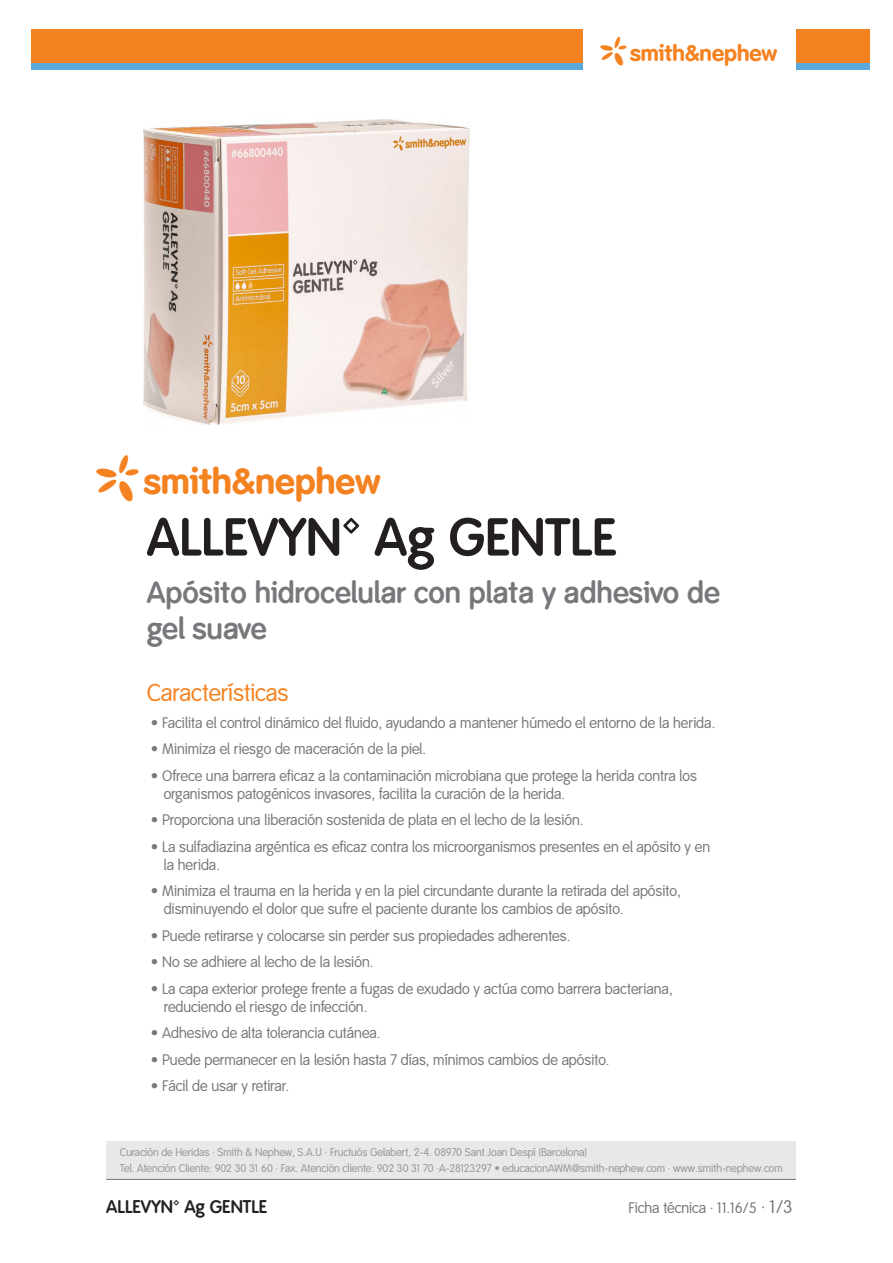
<style>
.page{position:relative;width:893px;height:1263px;background:#fff}
.page>*{position:absolute;margin:0;border:0;box-sizing:border-box;transform-origin:0 0}
.t1{font:700 52.5px "Smith&Nephew";color:#231f20}
.t2{font:36px "Smith&Nephew Logo";color:#f58220}
.t3{font:700 30px/36px "Smith&Nephew";color:#76787b}
.t4{font:24px "Smith&Nephew";color:#f58220}
.t5{font:22.35px "Smith&Nephew Logo";color:#f58220}
.t6{font:700 18px "Smith&Nephew";color:#231f20}
.t7{font:15px/18px "Smith&Nephew";color:#76787b}
.t8{font:10.95px/16.5px "Smith&Nephew";color:#939598}
.s1{font-size:18px}
</style>
<div class="page">
<div style="left:107px;top:1141px;width:689px;height:39px;background:#e7e8e9"></div>
<hr style="left:106px;top:1179px;width:690px;height:1px;background:#76787b">
<div style="left:796px;top:36px;width:74px;height:33px;background:#5ba8dc"></div>
<div style="left:796px;top:29px;width:74px;height:34px;background:#f58220"></div>
<div style="left:31px;top:36px;width:552px;height:33px;background:#5ba8dc"></div>
<div style="left:31px;top:29px;width:552px;height:34px;background:#f58220"></div>
<img style="left:144px;top:119px;width:325px;height:305px">
<h3 class="t5" style="left:601px;top:37px;width:178px">*smith&amp;nephew</h3>
<p class="t2" style="left:96px;top:455px;width:285px">*smith&amp;nephew</p>
<p class="t1" style="left:147px;top:507px;width:471px">ALLEVYN™ Ag GENTLE</p>
<p class="t3" style="left:147px;top:575px;width:575px">Apósito hidrocelular con plata y adhesivo de gel suave</p>
<p class="t4" style="left:147px;top:679px;width:143px">Características</p>
<p class="t7" style="left:151px;top:714px;width:566px">• Facilita el control dinámico del fluido, ayudando a mantener húmedo el entorno de la herida.</p>
<p class="t7" style="left:151px;top:741px;width:277px">• Minimiza el riesgo de maceración de la piel.</p>
<p class="t7" style="left:164px;top:767px;width:535px;text-indent:-13px">• Ofrece una barrera eficaz a la contaminación microbiana que protege la herida contra los organismos patogénicos invasores, facilita la curación de la herida.</p>
<p class="t7" style="left:151px;top:812px;width:434px">• Proporciona una liberación sostenida de plata en el lecho de la lesión.</p>
<p class="t7" style="left:164px;top:838px;width:548px;text-indent:-13px">• La sulfadiazina argéntica es eficaz contra los microorganismos presentes en el apósito y en la herida.</p>
<p class="t7" style="left:164px;top:883px;width:518px;text-indent:-13px">• Minimiza el trauma en la herida y en la piel circundante durante la retirada del apósito, disminuyendo el dolor que sufre el paciente durante los cambios de apósito.</p>
<p class="t7" style="left:151px;top:927px;width:421px">• Puede retirarse y colocarse sin perder sus propiedades adherentes.</p>
<p class="t7" style="left:151px;top:954px;width:224px">• No se adhiere al lecho de la lesión.</p>
<p class="t7" style="left:164px;top:980px;width:510px;text-indent:-13px">• La capa exterior protege frente a fugas de exudado y actúa como barrera bacteriana, reduciendo el riesgo de infección.</p>
<p class="t7" style="left:151px;top:1025px;width:231px">• Adhesivo de alta tolerancia cutánea.</p>
<p class="t7" style="left:151px;top:1051px;width:460px">• Puede permanecer en la lesión hasta 7 días, mínimos cambios de apósito.</p>
<p class="t7" style="left:151px;top:1078px;width:140px">• Fácil de usar y retirar.</p>
<p class="t8" style="left:120px;top:1144px;width:664px">Curación de Heridas · Smith &amp; Nephew, S.A.U · Fructuós Gelabert, 2-4. 08970 Sant Joan Despí (Barcelona)<br>Tel. Atención Cliente: 902 30 31 60 · Fax. Atención cliente: 902 30 31 70 ·A-28123297 • educacionAWM@smith-nephew.com · www.smith-nephew.com</p>
<p class="t6" style="left:106px;top:1196px;width:163px">ALLEVYN™ Ag GENTLE</p>
<p class="t7" style="left:629px;top:1199px;width:166px">Ficha técnica · 11.16/5 <span class="s1">· 1/3</span></p>
</div>
